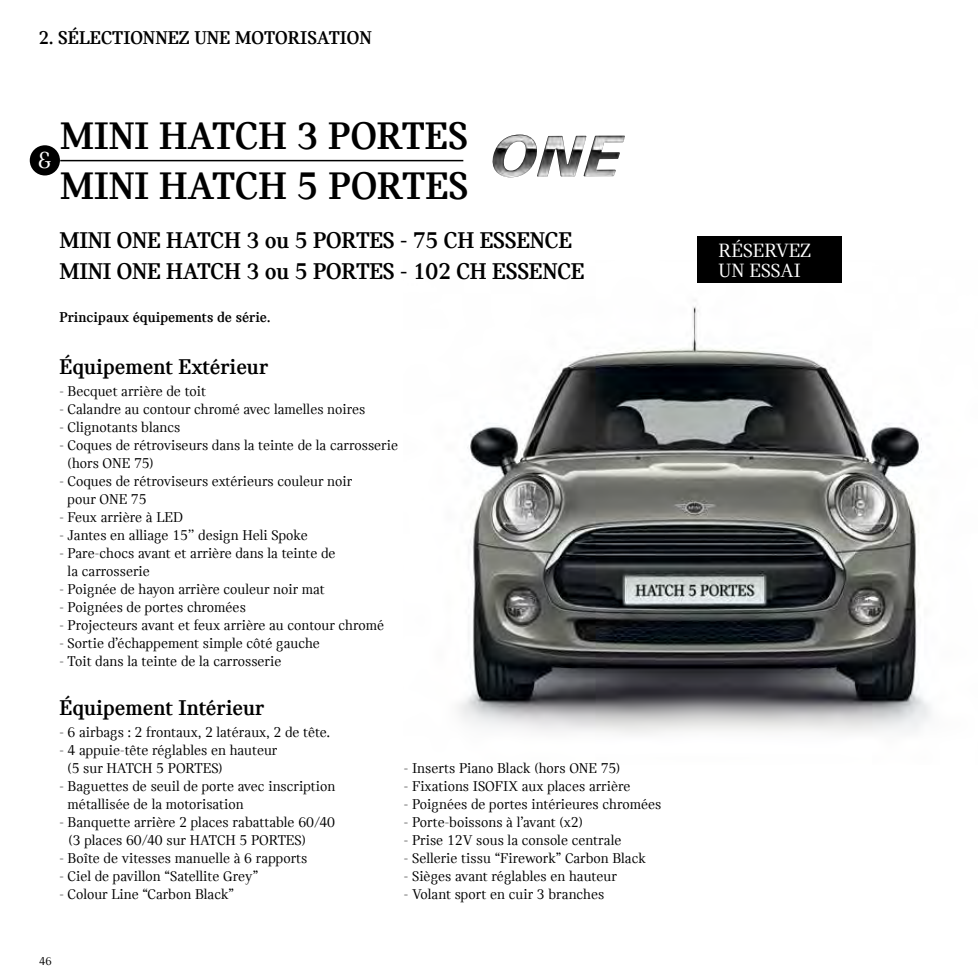
<style>
.page{position:relative;width:978px;height:978px;background:#fff}
.page>*{position:absolute;margin:0;border:0;box-sizing:border-box;transform-origin:0 0}
.t1{font:700 40.5px/49.2px "MINI Serif";color:#000}
.t2{font:24.3px "MINI Serif";color:#fff}
.t3{font:700 24px/31.2px "MINI Serif";letter-spacing:-.01em;color:#000}
.t4{font:700 22.5px "MINI Serif";color:#000}
.t5{font:20.25px/19.5px "MINI Serif";color:#fff}
.t6{font:700 19.5px "MINI Serif";color:#000}
.t7{font:15px/18px "MINI Serif";color:#000}
.t8{font:700 15px "MINI Serif";color:#000}
.t9{font:12px "MINI Serif";color:#000}
</style>
<div class="page">
<img style="left:458px;top:300px;width:473px;height:434px">
<img style="left:492px;top:135px;width:133px;height:42px">
<div style="left:30px;top:145px;width:30px;height:30px;background:#000;border-radius:50%"></div>
<hr style="left:60px;top:160px;width:403px;height:1px;background:#000">
<div style="left:697px;top:236px;width:145px;height:47px;background:#000"></div>
<h3 class="t6" style="left:39px;top:27px;width:334px">2. SÉLECTIONNEZ UNE MOTORISATION</h3>
<h2 class="t2" style="left:38px;top:147px;width:15px">&amp;</h2>
<h1 class="t1" style="left:60px;top:111px;width:410px">MINI HATCH 3 PORTES<br>MINI HATCH 5 PORTES</h1>
<h3 class="t3" style="left:60px;top:224px;width:527px">MINI ONE HATCH 3 ou 5 PORTES - 75 CH ESSENCE<br>MINI ONE HATCH 3 ou 5 PORTES - 102 CH ESSENCE</h3>
<p class="t8" style="left:60px;top:308px;width:212px">Principaux équipements de série.</p>
<h3 class="t4" style="left:60px;top:354px;width:210px">Équipement Extérieur</h3>
<p class="t7" style="left:60px;top:382px;width:148px">- Becquet arrière de toit</p>
<p class="t7" style="left:60px;top:400px;width:307px">- Calandre au contour chromé avec lamelles noires</p>
<p class="t7" style="left:60px;top:418px;width:122px">- Clignotants blancs</p>
<p class="t7" style="left:68px;top:436px;width:332px;text-indent:-8px">- Coques de rétroviseurs dans la teinte de la carrosserie (hors ONE 75)</p>
<p class="t7" style="left:68px;top:472px;width:286px;text-indent:-8px">- Coques de rétroviseurs extérieurs couleur noir pour ONE 75</p>
<p class="t7" style="left:60px;top:508px;width:125px">- Feux arrière à LED</p>
<p class="t7" style="left:60px;top:526px;width:250px">- Jantes en alliage 15’’ design Heli Spoke</p>
<p class="t7" style="left:68px;top:544px;width:270px;text-indent:-8px">- Pare-chocs avant et arrière dans la teinte de la carrosserie</p>
<p class="t7" style="left:60px;top:580px;width:267px">- Poignée de hayon arrière couleur noir mat</p>
<p class="t7" style="left:60px;top:598px;width:188px">- Poignées de portes chromées</p>
<p class="t7" style="left:60px;top:616px;width:326px">- Projecteurs avant et feux arrière au contour chromé</p>
<p class="t7" style="left:60px;top:634px;width:262px">- Sortie d’échappement simple côté gauche</p>
<p class="t7" style="left:60px;top:652px;width:223px">- Toit dans la teinte de la carrosserie</p>
<h3 class="t4" style="left:60px;top:695px;width:206px">Équipement Intérieur</h3>
<p class="t7" style="left:60px;top:723px;width:272px">- 6 airbags : 2 frontaux, 2 latéraux, 2 de tête.</p>
<p class="t7" style="left:68px;top:741px;width:211px;text-indent:-8px">- 4 appuie-tête réglables en hauteur (5 sur HATCH 5 PORTES)</p>
<p class="t7" style="left:68px;top:777px;width:269px;text-indent:-8px">- Baguettes de seuil de porte avec inscription métallisée de la motorisation</p>
<p class="t7" style="left:69px;top:813px;width:268px;text-indent:-9px">- Banquette arrière 2 places rabattable 60/40 (3 places 60/40 sur HATCH 5 PORTES)</p>
<p class="t7" style="left:60px;top:849px;width:249px">- Boîte de vitesses manuelle à 6 rapports</p>
<p class="t7" style="left:60px;top:867px;width:200px">- Ciel de pavillon “Satellite Grey”</p>
<p class="t7" style="left:60px;top:885px;width:176px">- Colour Line “Carbon Black”</p>
<p class="t7" style="left:404px;top:759px;width:218px">- Inserts Piano Black (hors ONE 75)</p>
<p class="t7" style="left:404px;top:777px;width:228px">- Fixations ISOFIX aux places arrière</p>
<p class="t7" style="left:404px;top:795px;width:259px">- Poignées de portes intérieures chromées</p>
<p class="t7" style="left:404px;top:813px;width:180px">- Porte-boissons à l’avant (x2)</p>
<p class="t7" style="left:404px;top:831px;width:219px">- Prise 12V sous la console centrale</p>
<p class="t7" style="left:404px;top:849px;width:243px">- Sellerie tissu “Firework” Carbon Black</p>
<p class="t7" style="left:404px;top:867px;width:214px">- Sièges avant réglables en hauteur</p>
<p class="t7" style="left:404px;top:885px;width:202px">- Volant sport en cuir 3 branches</p>
<p class="t9" style="left:39px;top:954px;width:14px">46</p>
<h3 class="t5" style="left:719px;top:241px;width:94px">RÉSERVEZ<br>UN ESSAI</h3>
</div>
